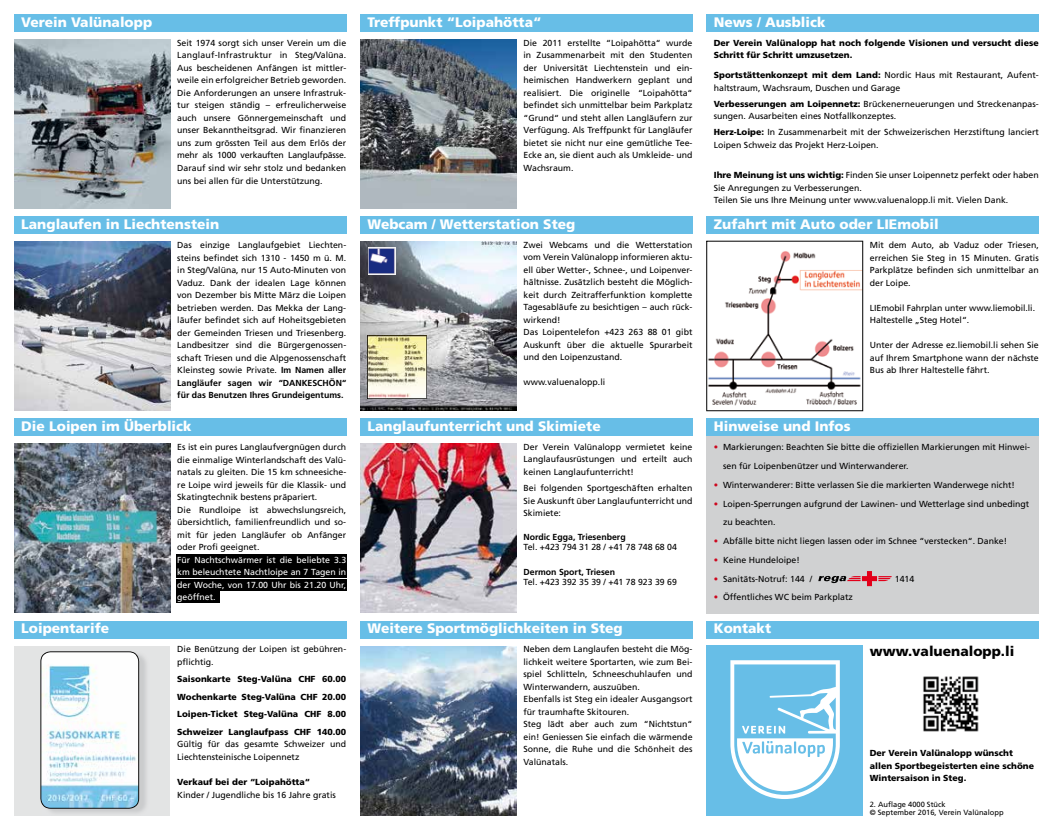
<style>
.page{position:relative;width:1053px;height:830px;background:#fff}
.page>*{position:absolute;margin:0;border:0;box-sizing:border-box;transform-origin:0 0}
.t1{font:900 13.75px "Frutiger";color:#fff}
.t2{font:900 13.75px "Frutiger";color:#000}
.t3{font:8.75px/12.5px "Frutiger";color:#000}
.t4{font:900 8.75px/17.5px "Frutiger";color:#000}
.t5{font:8.75px/12.5px "Frutiger";color:#fff;text-align:justify}
.t6{font:700 8.75px "Frutiger";color:#000}
.t7{font:7.5px/8.8px "Frutiger";color:#000}
.s1{font-weight:700}
.s2{font-weight:900}
.s3{color:#cd071e}
</style>
<div class="page">
<div style="left:14px;top:620px;width:332px;height:18px;background:#67bee7"></div>
<div style="left:14px;top:646px;width:156px;height:169px;background:#e3e4e4"></div>
<div style="left:176px;top:554px;width:170px;height:11px;background:#000"></div>
<div style="left:176px;top:566px;width:170px;height:12px;background:#000"></div>
<div style="left:176px;top:579px;width:170px;height:11px;background:#000"></div>
<div style="left:176px;top:591px;width:43px;height:11px;background:#000"></div>
<div style="left:14px;top:14px;width:332px;height:18px;background:#67bee7"></div>
<div style="left:360px;top:14px;width:332px;height:18px;background:#67bee7"></div>
<div style="left:706px;top:14px;width:332px;height:18px;background:#67bee7"></div>
<div style="left:360px;top:620px;width:332px;height:18px;background:#67bee7"></div>
<div style="left:706px;top:620px;width:332px;height:18px;background:#67bee7"></div>
<div style="left:14px;top:216px;width:332px;height:18px;background:#67bee7"></div>
<div style="left:360px;top:216px;width:332px;height:18px;background:#67bee7"></div>
<div style="left:706px;top:216px;width:332px;height:18px;background:#67bee7"></div>
<div style="left:360px;top:418px;width:332px;height:18px;background:#67bee7"></div>
<div style="left:706px;top:418px;width:332px;height:18px;background:#67bee7"></div>
<div style="left:706px;top:436px;width:332px;height:177px;background:#d0d1d2"></div>
<img style="left:14px;top:39px;width:156px;height:169px">
<img style="left:14px;top:241px;width:156px;height:169px">
<img style="left:14px;top:443px;width:156px;height:169px">
<img style="left:47px;top:655px;width:99px;height:158px">
<svg style="left:40px;top:651px;width:99px;height:157px;background:#d6e8ef"></svg>
<img style="left:360px;top:39px;width:156px;height:169px">
<img style="left:360px;top:241px;width:156px;height:169px">
<svg style="left:706px;top:240px;width:157px;height:171px"></svg>
<img style="left:360px;top:443px;width:156px;height:169px">
<img style="left:923px;top:676px;width:56px;height:56px">
<svg style="left:818px;top:571px;width:73px;height:15px"></svg>
<img style="left:368px;top:247px;width:27px;height:27px">
<div style="left:706px;top:645px;width:156px;height:169px;background:#67bee7"></div>
<svg style="left:730px;top:660px;width:109px;height:138px"></svg>
<div style="left:14px;top:418px;width:332px;height:18px;background:#67bee7"></div>
<img style="left:360px;top:646px;width:156px;height:169px">
<svg style="left:367px;top:335px;width:59px;height:64px;background:#dad4ae"></svg>
<h1 class="t1" style="left:21px;top:14px;width:132px">Verein Valünalopp</h1>
<p class="t3" style="left:177px;top:37px;width:170px;text-align:justify">Seit 1974 sorgt sich unser Verein um die Langlauf-Infrastruktur in Steg/Valüna.<br>Aus bescheidenen Anfängen ist mittler&shy;weile ein erfolgreicher Betrieb geworden.<br>Die Anforderungen an unsere Infrastruk&shy;tur steigen ständig – erfreulicherweise auch unsere Gönnergemeinschaft und unser Bekanntheitsgrad. Wir finanzieren uns zum grössten Teil aus dem Erlös der mehr als 1000 verkauften Langlaufpässe.<br>Darauf sind wir sehr stolz und bedanken uns bei allen für die Unterstützung.</p>
<h1 class="t1" style="left:21px;top:215px;width:199px">Langlaufen in Liechtenstein</h1>
<p class="t3" style="left:177px;top:239px;width:170px;text-align:justify">Das einzige Langlaufgebiet Liechten&shy;steins befindet sich 1310 - 1450 m ü. M. in Steg/Valüna, nur 15 Auto-Minuten von Vaduz. Dank der idealen Lage können von Dezember bis Mitte März die Loipen betrieben werden. Das Mekka der Lang&shy;läufer befindet sich auf Hoheitsgebieten der Gemeinden Triesen und Triesenberg.<br>Landbesitzer sind die Bürgergenossen&shy;schaft Triesen und die Alpgenossenschaft Kleinsteg sowie Private. <span class="s1">Im Namen aller Langläufer sagen wir “DANKESCHÖN“ für das Benutzen Ihres Grundeigentums.</span></p>
<h1 class="t1" style="left:21px;top:417px;width:172px">Die Loipen im Überblick</h1>
<p class="t3" style="left:177px;top:440px;width:170px">Es ist ein pures Langlaufvergnügen durch die einmalige Winterlandschaft des Valü&shy;natals zu gleiten. Die 15 km schneesiche&shy;re Loipe wird jeweils für die Klassik- und Skatingtechnik bestens präpariert.<br>Die Rundloipe ist abwechslungsreich, übersichtlich, familienfreundlich und so&shy;mit für jeden Langläufer ob Anfänger oder Profi geeignet.</p>
<p class="t5" style="left:177px;top:553px;width:170px">Für Nachtschwärmer ist die beliebte 3.3 km beleuchtete Nachtloipe an 7 Tagen in der Woche, von 17.00 Uhr bis 21.20 Uhr, geöffnet.</p>
<h1 class="t1" style="left:21px;top:619px;width:89px">Loipentarife</h1>
<p class="t3" style="left:177px;top:642px;width:170px">Die Benützung der Loipen ist gebühren&shy;pflichtig.</p>
<p class="t4" style="left:177px;top:670px;width:170px;text-align:justify">Saisonkarte Steg-Valüna CHF 60.00<br>Wochenkarte Steg-Valüna CHF 20.00<br>Loipen-Ticket Steg-Valüna CHF 8.00<br>Schweizer Langlaufpass CHF 140.00</p>
<p class="t3" style="left:177px;top:737px;width:170px">Gültig für das gesamte Schweizer und<br>Liechtensteinische Loipennetz</p>
<p class="t4" style="left:177px;top:772px;width:134px">Verkauf bei der “Loipahötta“</p>
<p class="t3" style="left:177px;top:787px;width:160px">Kinder / Jugendliche bis 16 Jahre gratis</p>
<h1 class="t1" style="left:367px;top:14px;width:175px">Treffpunkt “Loipahötta“</h1>
<p class="t3" style="left:523px;top:37px;width:170px;text-align:justify">Die 2011 erstellte “Loipahötta“ wurde in Zusammenarbeit mit den Studenten der Universität Liechtenstein und ein&shy;heimischen Handwerkern geplant und realisiert. Die originelle “Loipahötta“ befindet sich unmittelbar beim Parkplatz “Grund“ und steht allen Langläufern zur Verfügung. Als Treffpunkt für Langläufer bietet sie nicht nur eine gemütliche Tee-Ecke an, sie dient auch als Umkleide- und Wachsraum.</p>
<h1 class="t1" style="left:367px;top:216px;width:209px">Webcam / Wetterstation Steg</h1>
<p class="t3" style="left:523px;top:238px;width:170px">Zwei Webcams und die Wetterstation vom Verein Valünalopp informieren aktu&shy;ell über Wetter-, Schnee-, und Loipenver&shy;hältnisse. Zusätzlich besteht die Möglich&shy;keit durch Zeitrafferfunktion komplette Tagesabläufe zu besichtigen – auch rück&shy;wirkend!<br>Das Loipentelefon +423 263 88 01 gibt Auskunft über die aktuelle Spurarbeit und den Loipenzustand.</p>
<p class="t3" style="left:523px;top:376px;width:83px">www.valuenalopp.li</p>
<h1 class="t1" style="left:367px;top:418px;width:235px">Langlaufunterricht und Skimiete</h1>
<p class="t3" style="left:523px;top:440px;width:170px;text-align:justify">Der Verein Valünalopp vermietet keine Langlaufausrüstungen und erteilt auch keinen Langlaufunterricht!</p>
<p class="t3" style="left:523px;top:481px;width:170px;text-align:justify">Bei folgenden Sportgeschäften erhalten Sie Auskunft über Langlaufunterricht und Skimiete:</p>
<p class="t6" style="left:523px;top:531px;width:104px">Nordic Egga, Triesenberg</p>
<p class="t3" style="left:523px;top:540px;width:155px">Tel. +423 794 31 28 / +41 78 748 68 04</p>
<p class="t6" style="left:523px;top:566px;width:93px">Dermon Sport, Triesen</p>
<p class="t3" style="left:523px;top:575px;width:155px">Tel. +423 392 35 39 / +41 78 923 39 69</p>
<h1 class="t1" style="left:367px;top:620px;width:257px">Weitere Sportmöglichkeiten in Steg</h1>
<p class="t3" style="left:523px;top:642px;width:170px">Neben dem Langlaufen besteht die Mög&shy;lichkeit weitere Sportarten, wie zum Bei&shy;spiel Schlitteln, Schneeschuhlaufen und Winterwandern, auszuüben.<br>Ebenfalls ist Steg ein idealer Ausgangsort für traumhafte Skitouren.<br>Steg lädt aber auch zum “Nichtstun“ ein! Geniessen Sie einfach die wärmende Sonne, die Ruhe und die Schönheit des Valünatals.</p>
<h1 class="t1" style="left:713px;top:14px;width:113px">News / Ausblick</h1>
<p class="t4" style="left:713px;top:37px;width:326px;line-height:12.5px">Der Verein Valünalopp hat noch folgende Visionen und versucht diese<br>Schritt für Schritt umzusetzen.</p>
<p class="t3" style="left:713px;top:69px;width:326px"><span class="s2">Sportstättenkonzept mit dem Land:</span> Nordic Haus mit Restaurant, Aufent&shy;haltstraum, Wachsraum, Duschen und Garage</p>
<p class="t3" style="left:713px;top:97px;width:326px"><span class="s2">Verbesserungen am Loipennetz:</span> Brückenerneuerungen und Streckenanpas&shy;sungen. Ausarbeiten eines Notfallkonzeptes.</p>
<p class="t3" style="left:713px;top:126px;width:326px"><span class="s2">Herz-Loipe:</span> In Zusammenarbeit mit der Schweizerischen Herzstiftung lanciert<br>Loipen Schweiz das Projekt Herz-Loipen.</p>
<p class="t3" style="left:713px;top:169px;width:326px"><span class="s2">Ihre Meinung ist uns wichtig:</span> Finden Sie unser Loipennetz perfekt oder haben<br>Sie Anregungen zu Verbesserungen.<br>Teilen Sie uns Ihre Meinung unter www.valuenalopp.li mit. Vielen Dank.</p>
<h1 class="t1" style="left:713px;top:215px;width:226px">Zufahrt mit Auto oder LIEmobil</h1>
<p class="t3" style="left:869px;top:239px;width:170px;text-align:justify">Mit dem Auto, ab Vaduz oder Triesen, erreichen Sie Steg in 15 Minuten. Gratis Parkplätze befinden sich unmittelbar an der Loipe.</p>
<p class="t3" style="left:869px;top:301px;width:167px">LIEmobil Fahrplan unter www.liemobil.li.<br>Haltestelle „Steg Hotel“.</p>
<p class="t3" style="left:869px;top:339px;width:170px;text-align:justify">Unter der Adresse ez.liemobil.li sehen Sie auf Ihrem Smartphone wann der nächste Bus ab Ihrer Haltestelle fährt.</p>
<h1 class="t1" style="left:713px;top:417px;width:138px">Hinweise und Infos</h1>
<p class="t3" style="left:723px;top:437px;width:308px;line-height:18.8px;text-indent:-9px"><span class="s3">•</span> Markierungen: Beachten Sie bitte die offiziellen Markierungen mit Hinwei&shy;sen für Loipenbenützer und Winterwanderer.</p>
<p class="t3" style="left:713px;top:478px;width:302px"><span class="s3">•</span> Winterwanderer: Bitte verlassen Sie die markierten Wanderwege nicht!</p>
<p class="t3" style="left:723px;top:494px;width:308px;line-height:18.8px;text-indent:-9px"><span class="s3">•</span> Loipen-Sperrungen aufgrund der Lawinen- und Wetterlage sind unbedingt zu beachten.</p>
<p class="t3" style="left:713px;top:534px;width:295px"><span class="s3">•</span> Abfälle bitte nicht liegen lassen oder im Schnee “verstecken“. Danke!</p>
<p class="t3" style="left:713px;top:553px;width:88px"><span class="s3">•</span> Keine Hundeloipe!</p>
<p class="t3" style="left:713px;top:572px;width:100px"><span class="s3">•</span> Sanitäts-Notruf: 144 /</p>
<p class="t3" style="left:894px;top:572px;width:21px">1414</p>
<p class="t3" style="left:713px;top:590px;width:140px"><span class="s3">•</span> Öffentliches WC beim Parkplatz</p>
<h1 class="t1" style="left:713px;top:619px;width:59px">Kontakt</h1>
<h1 class="t2" style="left:869px;top:642px;width:146px">www.valuenalopp.li</h1>
<p class="t4" style="left:869px;top:746px;width:166px;line-height:12.5px">Der Verein Valünalopp wünscht allen Sportbegeisterten eine schöne<br>Wintersaison in Steg.</p>
<p class="t7" style="left:869px;top:799px;width:135px">2. Auflage 4000 Stück<br>© September 2016, Verein Valünalopp</p>
</div>
